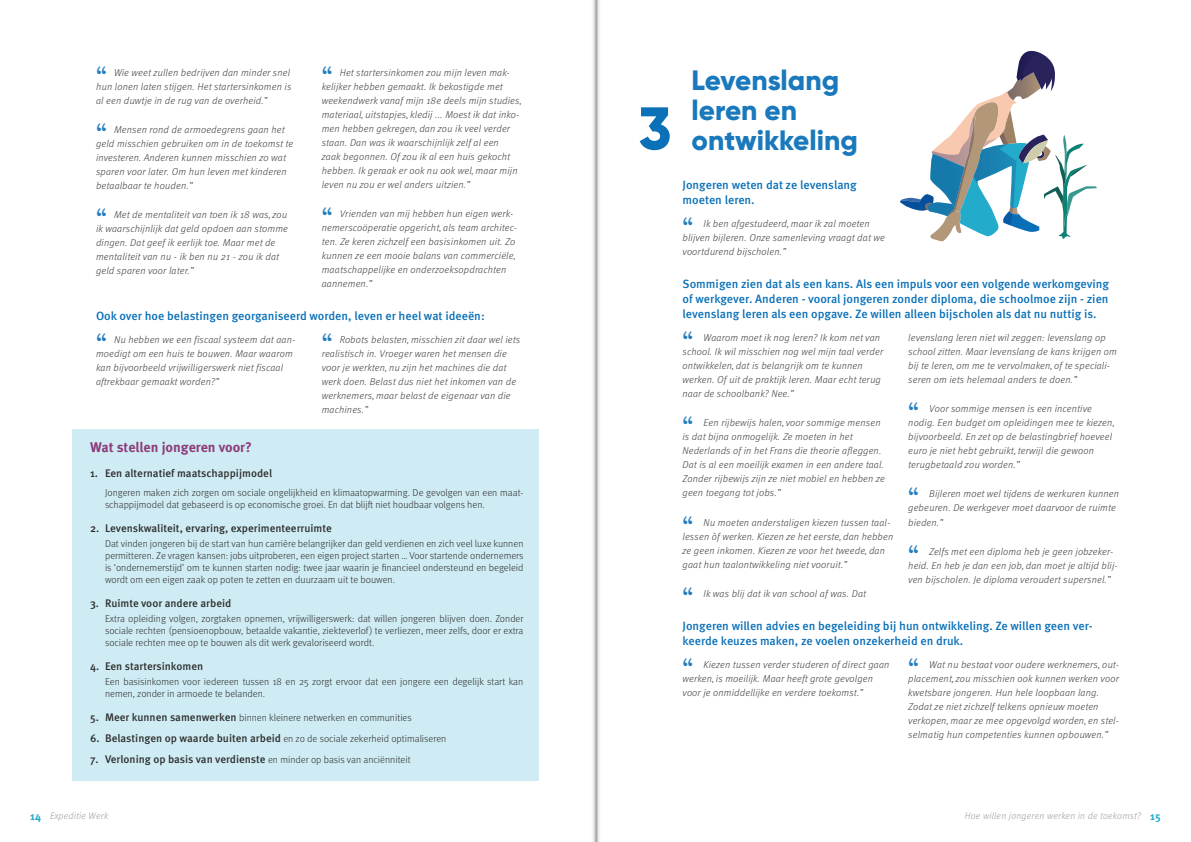
<style>
.page{position:relative;width:1191px;height:842px;background:#fff}
.page>*{position:absolute;margin:0;border:0;box-sizing:border-box;transform-origin:0 0}
.t1{font:800 60px "Gilroy";color:#0a70b8}
.t2{font:800 28px/30px "Gilroy";color:#1979bc}
.t3{font:24px "Typewriter Serial";color:#237ebf}
.t4{font:700 14px "Meta Pro";color:#8c3d7b}
.t5{font:500 12px/15px "Meta Pro";color:#0a70b8}
.t6{font:500 11px "Meta Pro";color:#2d2d2c}
.t7{font:italic 300 10px/14px "Meta Pro";letter-spacing:.02em;color:#3c3c3b}
.t8{font:300 10px/12px "Meta Pro";color:#2d2d2c}
.t9{font:italic 300 9.5px "Meta Pro";letter-spacing:.025em;color:#9d9d9c}
.s1{font-weight:500;font-size:11px}
.s2{font-weight:300;font-size:10px}
.s3{font-weight:700;font-style:normal;font-size:11px;color:#24abcc}
</style>
<div class="page">
<div style="left:72px;top:429px;width:466px;height:38px;background:#cfecf4"></div>
<div style="left:72px;top:462px;width:466px;height:23px;background:#cfecf4"></div>
<div style="left:72px;top:476px;width:466px;height:46px;background:#cfecf4"></div>
<div style="left:72px;top:517px;width:466px;height:23px;background:#cfecf4"></div>
<div style="left:72px;top:527px;width:466px;height:70px;background:#cfecf4"></div>
<div style="left:72px;top:592px;width:466px;height:23px;background:#cfecf4"></div>
<div style="left:72px;top:602px;width:466px;height:58px;background:#cfecf4"></div>
<div style="left:72px;top:655px;width:466px;height:23px;background:#cfecf4"></div>
<div style="left:72px;top:665px;width:466px;height:46px;background:#cfecf4"></div>
<div style="left:72px;top:706px;width:466px;height:23px;background:#cfecf4"></div>
<div style="left:72px;top:727px;width:466px;height:23px;background:#cfecf4"></div>
<div style="left:72px;top:748px;width:466px;height:32px;background:#cfecf4"></div>
<svg style="left:900px;top:50px;width:197px;height:191px"></svg>
<svg style="left:593px;top:0;width:7px;height:842px"></svg>
<h3 class="t3" style="left:96px;top:60px;width:12px">“</h3>
<h3 class="t3" style="left:322px;top:60px;width:12px">“</h3>
<p class="t7" style="left:96px;top:65px;width:197px;text-indent:18px">Wie weet zullen bedrijven dan minder snel hun lonen laten stijgen. Het startersinkomen is al een duwtje in de rug van de overheid.”</p>
<h3 class="t3" style="left:96px;top:117px;width:12px">“</h3>
<p class="t7" style="left:322px;top:65px;width:201px;text-indent:18px">Het startersinkomen zou mijn leven mak&shy;kelijker hebben gemaakt. Ik bekostigde met weekendwerk vanaf mijn 18e deels mijn studies, materiaal, uitstapjes, kledij ... Moest ik dat inko&shy;men hebben gekregen, dan zou ik veel verder staan. Dan was ik waarschijnlijk zelf al een<br>zaak begonnen. Of zou ik al een huis gekocht hebben. Ik geraak er ook nu ook wel, maar mijn leven nu zou er wel anders uitzien.”</p>
<h3 class="t3" style="left:322px;top:201px;width:12px">“</h3>
<p class="t7" style="left:96px;top:122px;width:199px;text-indent:18px">Mensen rond de armoedegrens gaan het geld misschien gebruiken om in de toekomst te investeren. Anderen kunnen misschien zo wat sparen voor later. Om hun leven met kinderen betaalbaar te houden.”</p>
<h3 class="t3" style="left:96px;top:202px;width:12px">“</h3>
<p class="t7" style="left:322px;top:206px;width:197px;text-indent:18px">Vrienden van mij hebben hun eigen werk&shy;nemerscoöperatie opgericht, als team architec&shy;ten. Ze keren zichzelf een basisinkomen uit. Zo kunnen ze een mooie balans van commerciële, maatschappelijke en onderzoeksopdrachten aannemen.”</p>
<p class="t5" style="left:96px;top:307px;width:390px">Ook over hoe belastingen georganiseerd worden, leven er heel wat ideeën:</p>
<h3 class="t3" style="left:96px;top:327px;width:12px">“</h3>
<p class="t7" style="left:96px;top:207px;width:193px;text-indent:18px">Met de mentaliteit van toen ik 18 was, zou ik waarschijnlijk dat geld opdoen aan stomme dingen. Dat geef ik eerlijk toe. Maar met de mentaliteit van nu - ik ben nu 21 - zou ik dat geld sparen voor later.”</p>
<p class="t7" style="left:96px;top:332px;width:201px;text-indent:18px">Nu hebben we een fiscaal systeem dat aan&shy;moedigt om een huis te bouwen. Maar waarom kan bijvoorbeeld vrijwilligerswerk niet fiscaal aftrekbaar gemaakt worden?”</p>
<h3 class="t3" style="left:322px;top:327px;width:12px">“</h3>
<p class="t7" style="left:322px;top:332px;width:200px;text-indent:18px">Robots belasten, misschien zit daar wel iets realistisch in. Vroeger waren het mensen die voor je werkten, nu zijn het machines die dat werk doen. Belast dus niet het inkomen van de werknemers, maar belast de eigenaar van die machines.”</p>
<h3 class="t4" style="left:90px;top:436px;width:164px">Wat stellen jongeren voor?</h3>
<p class="t6" style="left:90px;top:464px;width:184px">1. Een alternatief maatschappijmodel</p>
<p class="t8" style="left:105px;top:486px;width:420px">Jongeren maken zich zorgen om sociale ongelijkheid en klimaatopwarming. De gevolgen van een maat&shy;schappijmodel dat gebaseerd is op economische groei. En dat blijft niet houdbaar volgens hen.</p>
<p class="t6" style="left:90px;top:519px;width:243px">2. Levenskwaliteit, ervaring, experimenteerruimte</p>
<p class="t8" style="left:105px;top:537px;width:420px;text-align:justify">Dat vinden jongeren bij de start van hun carrière belangrijker dan geld verdienen en zich veel luxe kunnen permitteren. Ze vragen kansen: jobs uitproberen, een eigen project starten … Voor startende ondernemers is ‘ondernemerstijd’ om te kunnen starten nodig: twee jaar waarin je financieel ondersteund en begeleid wordt om een eigen zaak op poten te zetten en duurzaam uit te bouwen.</p>
<p class="t6" style="left:90px;top:594px;width:143px">3. Ruimte voor andere arbeid</p>
<p class="t8" style="left:105px;top:612px;width:420px;text-align:justify">Extra opleiding volgen, zorgtaken opnemen, vrijwilligerswerk: dat willen jongeren blijven doen. Zonder sociale rechten (pensioenopbouw, betaalde vakantie, ziekteverlof) te verliezen, meer zelfs, door er extra sociale rechten mee op te bouwen als dit werk gevaloriseerd wordt.</p>
<p class="t6" style="left:90px;top:657px;width:115px">4. Een startersinkomen</p>
<p class="t8" style="left:105px;top:675px;width:420px">Een basisinkomen voor iedereen tussen 18 en 25 zorgt ervoor dat een jongere een degelijk start kan nemen, zonder in armoede te belanden.</p>
<p class="t8" style="left:90px;top:711px;width:323px"><span class="s1">5. Meer kunnen samenwerken</span> binnen kleinere netwerken en communities</p>
<p class="t8" style="left:90px;top:732px;width:358px"><span class="s1">6. Belastingen op waarde buiten arbeid</span> en zo de sociale zekerheid optimaliseren</p>
<p class="t6" style="left:90px;top:750px;width:322px">7. Verloning op basis van verdienste <span class="s2">en minder op basis van anciënniteit</span></p>
<h1 class="t1" style="left:638px;top:91px;width:34px">3</h1>
<h2 class="t2" style="left:691px;top:65px;width:168px">Levenslang leren en ontwikkeling</h2>
<p class="t5" style="left:682px;top:177px;width:176px">Jongeren weten dat ze levenslang moeten leren.</p>
<h3 class="t3" style="left:682px;top:212px;width:12px">“</h3>
<p class="t7" style="left:682px;top:216px;width:204px;text-indent:21px">Ik ben afgestudeerd, maar ik zal moeten blijven bijleren. Onze samenleving vraagt dat we voortdurend bijscholen.”</p>
<p class="t5" style="left:682px;top:276px;width:428px;text-align:justify">Sommigen zien dat als een kans. Als een impuls voor een volgende werkomgeving of werkgever. Anderen - vooral jongeren zonder diploma, die schoolmoe zijn - zien levenslang leren als een opgave. Ze willen alleen bijscholen als dat nu nuttig is.</p>
<h3 class="t3" style="left:682px;top:326px;width:12px">“</h3>
<p class="t7" style="left:908px;top:330px;width:210px">levenslang leren niet wil zeggen: levenslang op school zitten. Maar levenslang de kans krijgen om bij te leren, om me te vervolmaken, of te speciali&shy;seren om iets helemaal anders te doen.”</p>
<h3 class="t3" style="left:908px;top:397px;width:12px">“</h3>
<p class="t7" style="left:682px;top:330px;width:202px;text-indent:21px">Waarom moet ik nog leren? Ik kom net van school. Ik wil misschien nog wel mijn taal verder ontwikkelen, dat is belangrijk om te kunnen werken. Of uit de praktijk leren. Maar echt terug naar de schoolbank? Nee.”</p>
<h3 class="t3" style="left:682px;top:411px;width:12px">“</h3>
<p class="t7" style="left:908px;top:401px;width:207px;text-indent:21px">Voor sommige mensen is een incentive nodig. Een budget om opleidingen mee te kiezen, bijvoorbeeld. En zet op de belastingbrief hoeveel euro je niet hebt gebruikt, terwijl die gewoon terugbetaald zou worden.”</p>
<h3 class="t3" style="left:908px;top:482px;width:12px">“</h3>
<p class="t7" style="left:682px;top:415px;width:204px;text-indent:21px">Een rijbewijs halen, voor sommige mensen is dat bijna onmogelijk. Ze moeten in het Nederlands of in het Frans die theorie afleggen.<br>Dat is al een moeilijk examen in een andere taal.<br>Zonder rijbewijs zijn ze niet mobiel en hebben ze geen toegang tot jobs.”</p>
<h3 class="t3" style="left:682px;top:510px;width:12px">“</h3>
<p class="t7" style="left:908px;top:486px;width:212px;text-indent:21px">Bijleren moet wel tijdens de werkuren kunnen gebeuren. De werkgever moet daarvoor de ruimte bieden.”</p>
<h3 class="t3" style="left:908px;top:539px;width:12px">“</h3>
<p class="t7" style="left:682px;top:514px;width:212px;text-indent:21px">Nu moeten anderstaligen kiezen tussen taal&shy;lessen òf werken. Kiezen ze het eerste, dan hebben ze geen inkomen. Kiezen ze voor het tweede, dan gaat hun taalontwikkeling niet vooruit.”</p>
<h3 class="t3" style="left:682px;top:581px;width:12px">“</h3>
<p class="t7" style="left:703px;top:585px;width:164px">Ik was blij dat ik van school af was. Dat</p>
<p class="t7" style="left:908px;top:543px;width:211px;text-indent:21px">Zelfs met een diploma heb je geen jobzeker&shy;heid. En heb je dan een job, dan moet je altijd blij&shy;ven bijscholen. Je diploma veroudert supersnel.”</p>
<p class="t5" style="left:682px;top:617px;width:412px">Jongeren willen advies en begeleiding bij hun ontwikkeling. Ze willen geen ver&shy;keerde keuzes maken, ze voelen onzekerheid en druk.</p>
<h3 class="t3" style="left:682px;top:652px;width:12px">“</h3>
<p class="t7" style="left:682px;top:656px;width:208px;text-indent:21px">Kiezen tussen verder studeren of direct gaan werken, is moeilijk. Maar heeft grote gevolgen voor je onmiddellijke en verdere toekomst.”</p>
<h3 class="t3" style="left:908px;top:652px;width:12px">“</h3>
<p class="t7" style="left:908px;top:656px;width:212px;text-indent:21px">Wat nu bestaat voor oudere werknemers, out&shy;placement, zou misschien ook kunnen werken voor kwetsbare jongeren. Hun hele loopbaan lang.<br>Zodat ze niet zichzelf telkens opnieuw moeten verkopen, maar ze mee opgevolgd worden, en stel&shy;selmatig hun competenties kunnen opbouwen.”</p>
<p class="t9" style="left:30px;top:809px;width:80px"><span class="s3">14</span> Expeditie Werk</p>
<p class="t9" style="left:964px;top:809px;width:198px">Hoe willen jongeren werken in de toekomst? <span class="s3">15</span></p>
</div>
